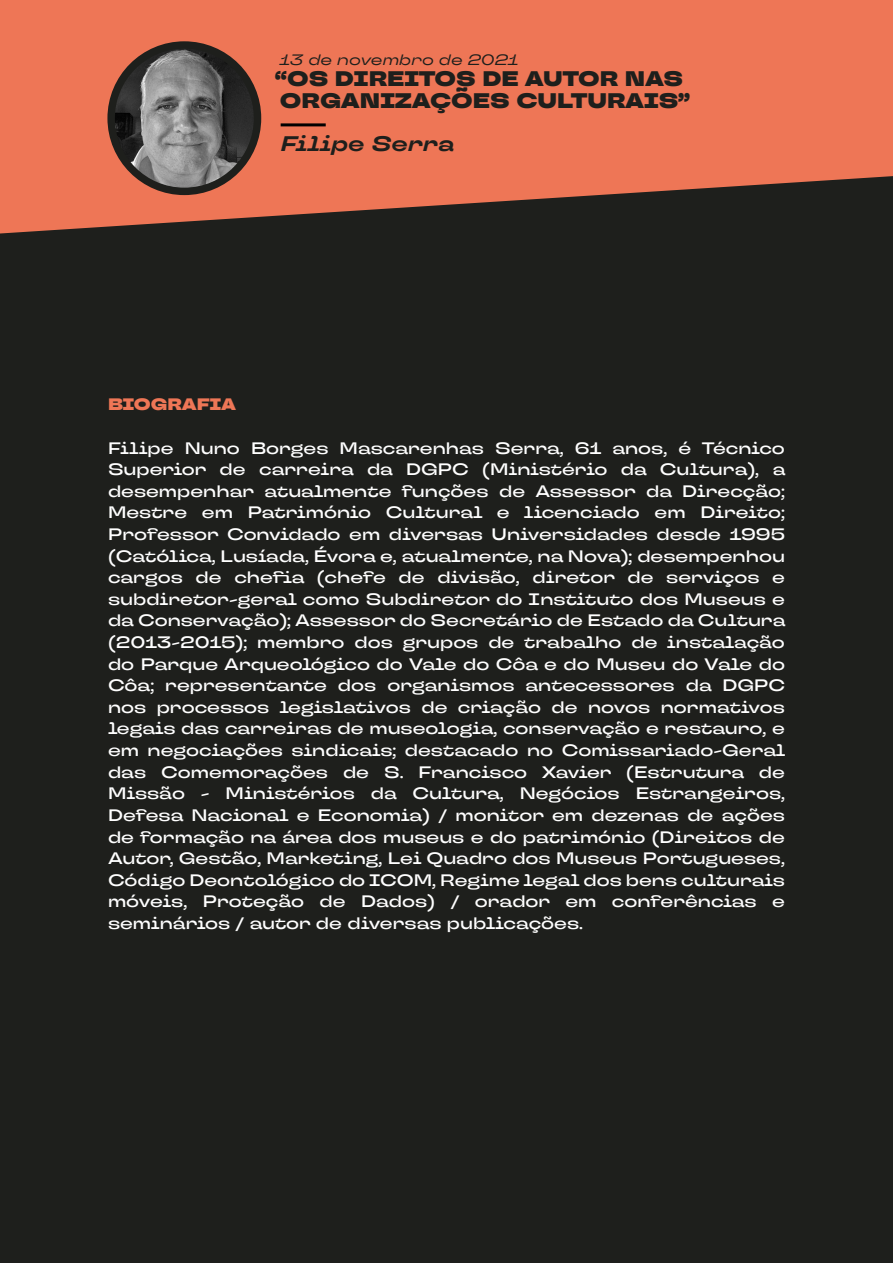
<style>
.page{position:relative;width:893px;height:1263px;background:#1e1f1c}
.page>*{position:absolute;margin:0;border:0;box-sizing:border-box;transform-origin:0 0}
.Titulo_Formação{font:21px/21.6px "TT Travels Next Variable";color:#1e1f1c}
.Nome_Formador{font:21px "TT Travels Next Variable";color:#1e1f1c}
.Texto{font:16.5px/21.6px "TT Travels Next Variable";color:#fff;text-align:justify}
.Título_Secção_Span{font:16.5px "TT Travels Next Variable";letter-spacing:-.02em;color:#ee7656}
.Titulo_Formação-2{font:15px "TT Travels Next Variable";color:#1e1f1c}
</style>
<div class="page">
<svg style="left:0;top:0;width:893px;height:234px;background:#d0694d"></svg>
<hr style="left:281px;top:123px;width:45px;height:3px;background:#000">
<img style="left:111px;top:45px;width:146px;height:146px;border-radius:73px">
<div style="left:107px;top:41px;width:154px;height:154px;border:7px solid #1e1f1c;border-radius:50%"></div>
<p class="Titulo_Formação-2" style="left:279px;top:50px;width:241px">13 de novembro de 2021</p>
<p class="Titulo_Formação" style="left:275px;top:68px;width:417px">“OS DIREITOS DE AUTOR NAS<br>ORGANIZAÇÕES CULTURAIS”</p>
<p class="Nome_Formador" style="left:281px;top:130px;width:175px">Filipe Serra</p>
<p class="Título_Secção_Span" style="left:108px;top:394px;width:130px">BIOGRAFIA</p>
<p class="Texto" style="left:108px;top:437px;width:679px">Filipe Nuno Borges Mascarenhas Serra, 61 anos, é Técnico Superior de carreira da DGPC (Ministério da Cultura), a desempenhar atualmente funções de Assessor da Direcção; Mestre em Património Cultural e licenciado em Direito; Professor Convidado em diversas Universidades desde 1995 (Católica, Lusíada, Évora e, atualmente, na Nova); desempenhou cargos de chefia (chefe de divisão, diretor de serviços e subdiretor-geral como Subdiretor do Instituto dos Museus e da Conservação); Assessor do Secretário de Estado da Cultura (2013-2015); membro dos grupos de trabalho de instalação do Parque Arqueológico do Vale do Côa e do Museu do Vale do Côa; representante dos organismos antecessores da DGPC nos processos legislativos de criação de novos normativos legais das carreiras de museologia, conservação e restauro, e em negociações sindicais; destacado no Comissariado-Geral das Comemorações de S. Francisco Xavier (Estrutura de Missão - Ministérios da Cultura, Negócios Estrangeiros, Defesa Nacional e Economia) / monitor em dezenas de ações de formação na área dos museus e do património (Direitos de Autor, Gestão, Marketing, Lei Quadro dos Museus Portugueses, Código Deontológico do ICOM, Regime legal dos bens culturais móveis, Proteção de Dados) / orador em conferências e seminários / autor de diversas publicações.</p>
</div>
